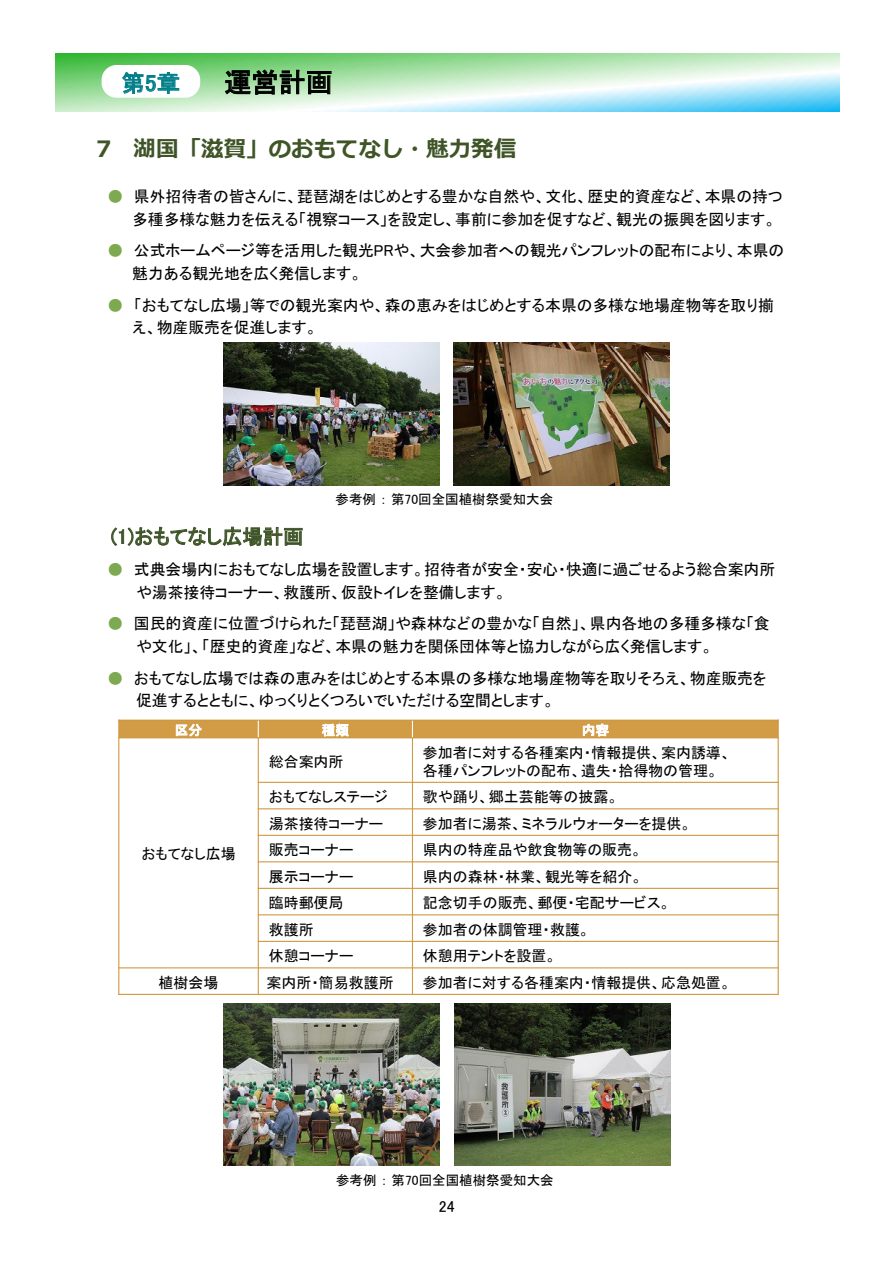
<style>
.page{position:relative;width:893px;height:1263px;background:#fff}
.page>*{position:absolute;margin:0;border:0;box-sizing:border-box;transform-origin:0 0}
.t1{font:27px "MS P Gothic";color:#000}
.t2{font:23.25px "MS P Gothic";color:#007f89}
.t3{font:700 22.5px "Meiryo";color:#3f5528}
.t4{font:20.4px "MS P Gothic";color:#3f5528}
.t5{font:15.9px/22.6px "MS P Gothic";color:#000}
.t6{font:15px/18px "MS P Gothic";color:#000}
.t7{font:13.5px "MS P Gothic";color:#000}
.t8{font:13.5px "MS P Gothic";color:#fff}
.s1{color:#7daa50}
</style>
<div class="page">
<svg style="left:55px;top:53px;width:784px;height:58px;background:#b2e5c7"></svg>
<div style="left:102px;top:65px;width:98px;height:33px;background:#fff;border-radius:15px"></div>
<svg style="left:122px;top:72px;width:57px;height:22px"></svg>
<svg style="left:224px;top:69px;width:108px;height:26px;background:#6a8d6a"></svg>
<img style="left:224px;top:342px;width:215px;height:144px">
<img style="left:454px;top:342px;width:215px;height:144px">
<svg style="left:111px;top:526px;width:192px;height:21px"></svg>
<div style="left:119px;top:720px;width:139px;height:18px;background:#d29b46"></div>
<div style="left:258px;top:720px;width:154px;height:18px;background:#d29b46"></div>
<div style="left:412px;top:720px;width:366px;height:18px;background:#d29b46"></div>
<svg style="left:258px;top:721px;width:1px;height:16px"></svg>
<hr style="left:258px;top:738px;width:1px;height:257px;background:#d29b46">
<svg style="left:412px;top:721px;width:1px;height:16px"></svg>
<hr style="left:412px;top:738px;width:1px;height:257px;background:#d29b46">
<hr style="left:118px;top:737px;width:661px;height:1px;background:#d19841">
<hr style="left:258px;top:782px;width:521px;height:1px;background:#d19841">
<hr style="left:258px;top:808px;width:521px;height:1px;background:#d19841">
<hr style="left:258px;top:835px;width:521px;height:1px;background:#d19841">
<hr style="left:258px;top:861px;width:521px;height:1px;background:#d19841">
<hr style="left:258px;top:888px;width:521px;height:1px;background:#d19841">
<hr style="left:258px;top:914px;width:521px;height:1px;background:#d19841">
<hr style="left:258px;top:941px;width:521px;height:1px;background:#d19841">
<hr style="left:118px;top:967px;width:140px;height:1px;background:#d29b46">
<hr style="left:258px;top:967px;width:521px;height:1px;background:#d19841">
<hr style="left:118px;top:720px;width:1px;height:275px;background:#d19841">
<hr style="left:778px;top:720px;width:1px;height:275px;background:#d19841">
<hr style="left:118px;top:720px;width:661px;height:1px;background:#d19841">
<hr style="left:118px;top:994px;width:661px;height:1px;background:#d19841">
<svg style="left:176px;top:724px;width:26px;height:12px"></svg>
<svg style="left:322px;top:723px;width:27px;height:14px"></svg>
<svg style="left:583px;top:723px;width:26px;height:13px"></svg>
<img style="left:224px;top:1003px;width:216px;height:162px">
<img style="left:455px;top:1003px;width:216px;height:162px">
<p class="t2" style="left:122px;top:71px;width:60px">第5章</p>
<p class="t1" style="left:224px;top:69px;width:110px">運営計画</p>
<p class="t3" style="left:96px;top:133px;width:422px">7 湖国「滋賀」のおもてなし・魅力発信</p>
<p class="t5" style="left:132px;top:185px;width:652px;text-indent:-24px"><span class="s1">●</span> 県外招待者の皆さんに、琵琶湖をはじめとする豊かな自然や、文化、歴史的資産など、本県の持つ多種多様な魅力を伝える「視察コース」を設定し、事前に参加を促すなど、観光の振興を図ります。</p>
<p class="t5" style="left:132px;top:239px;width:654px;text-indent:-24px"><span class="s1">●</span> 公式ホームページ等を活用した観光PRや、大会参加者への観光パンフレットの配布により、本県の魅力ある観光地を広く発信します。</p>
<p class="t5" style="left:132px;top:294px;width:643px;text-indent:-24px"><span class="s1">●</span> 「おもてなし広場」等での観光案内や、森の恵みをはじめとする本県の多様な地場産物等を取り揃え、物産販売を促進します。</p>
<p class="t7" style="left:336px;top:493px;width:219px">参考例：第70回全国植樹祭愛知大会</p>
<p class="t4" style="left:111px;top:526px;width:194px">(1)おもてなし広場計画</p>
<p class="t5" style="left:136px;top:558px;width:641px;text-indent:-28px"><span class="s1">●</span> 式典会場内におもてなし広場を設置します。招待者が安全・安心・快適に過ごせるよう総合案内所や湯茶接待コーナー、救護所、仮設トイレを整備します。</p>
<p class="t5" style="left:136px;top:612px;width:635px;text-indent:-28px"><span class="s1">●</span> 国民的資産に位置づけられた「琵琶湖」や森林などの豊かな「自然」、県内各地の多種多様な「食や文化」、「歴史的資産」など、本県の魅力を関係団体等と協力しながら広く発信します。</p>
<p class="t5" style="left:136px;top:666px;width:632px;text-indent:-28px"><span class="s1">●</span> おもてなし広場では森の恵みをはじめとする本県の多様な地場産物等を取りそろえ、物産販売を促進するとともに、ゆっくりとくつろいでいただける空間とします。</p>
<p class="t8" style="left:175px;top:723px;width:29px">区分</p>
<p class="t8" style="left:582px;top:723px;width:29px">内容</p>
<p class="t6" style="left:141px;top:845px;width:96px">おもてなし広場</p>
<p class="t6" style="left:269px;top:752px;width:76px">総合案内所</p>
<p class="t6" style="left:423px;top:743px;width:309px">参加者に対する各種案内・情報提供、案内誘導、各種パンフレットの配布、遺失・拾得物の管理。</p>
<p class="t6" style="left:269px;top:788px;width:121px">おもてなしステージ</p>
<p class="t6" style="left:423px;top:788px;width:197px">歌や踊り、郷土芸能等の披露。</p>
<p class="t6" style="left:269px;top:814px;width:116px">湯茶接待コーナー</p>
<p class="t6" style="left:423px;top:814px;width:270px">参加者に湯茶、ミネラルウォーターを提供。</p>
<p class="t6" style="left:269px;top:841px;width:86px">販売コーナー</p>
<p class="t6" style="left:423px;top:841px;width:221px">県内の特産品や飲食物等の販売。</p>
<p class="t6" style="left:269px;top:867px;width:86px">展示コーナー</p>
<p class="t6" style="left:423px;top:867px;width:221px">県内の森林・林業、観光等を紹介。</p>
<p class="t6" style="left:269px;top:894px;width:76px">臨時郵便局</p>
<p class="t6" style="left:423px;top:894px;width:249px">記念切手の販売、郵便・宅配サービス。</p>
<p class="t6" style="left:269px;top:920px;width:46px">救護所</p>
<p class="t6" style="left:423px;top:920px;width:168px">参加者の体調管理・救護。</p>
<p class="t6" style="left:269px;top:947px;width:86px">休憩コーナー</p>
<p class="t6" style="left:423px;top:947px;width:135px">休憩用テントを設置。</p>
<p class="t6" style="left:159px;top:973px;width:61px">植樹会場</p>
<p class="t6" style="left:267px;top:973px;width:129px">案内所・簡易救護所</p>
<p class="t6" style="left:423px;top:973px;width:309px">参加者に対する各種案内・情報提供、応急処置。</p>
<p class="t7" style="left:336px;top:1173px;width:219px">参考例：第70回全国植樹祭愛知大会</p>
<p class="t5" style="left:439px;top:1195px;width:17px">24</p>
</div>
